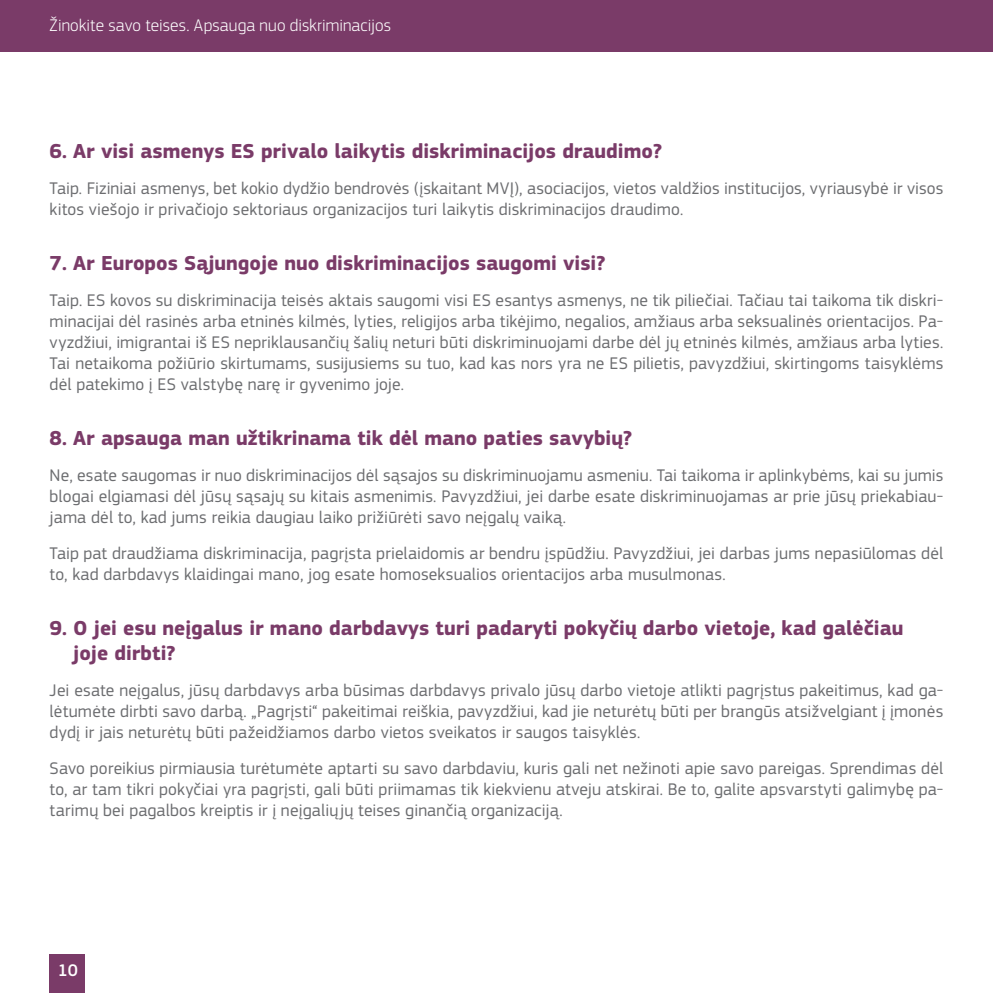
<style>
.page{position:relative;width:993px;height:993px;background:#fff}
.page>*{position:absolute;margin:0;border:0;box-sizing:border-box;transform-origin:0 0}
.body_intertitle{font:700 21px/25.2px "EC Square Sans Pro";color:#7a3b68}
.body_text{font:17.5px/21px "EC Square Sans Pro";letter-spacing:.01em;color:#6c6d70;text-align:justify}
.t1{font:300 17.5px "EC Square Sans Pro";letter-spacing:.005em;color:#fff}
.t2{font:500 17.5px "EC Square Sans Pro";color:#fff}
</style>
<div class="page">
<div style="left:50px;top:953px;width:35px;height:39px;background:#7a3b68"></div>
<div style="left:0;top:0;width:992px;height:51px;background:#7a3b68"></div>
<p class="t1" style="left:50px;top:15px;width:343px">Žinokite savo teises. Apsauga nuo diskriminacijos</p>
<p class="body_intertitle" style="left:50px;top:139px;width:613px">6. Ar visi asmenys ES privalo laikytis diskriminacijos draudimo?</p>
<p class="body_text" style="left:50px;top:178px;width:894px">Taip. Fiziniai asmenys, bet kokio dydžio bendrovės (įskaitant MVĮ), asociacijos, vietos valdžios institucijos, vyriausybė ir visos kitos viešojo ir privačiojo sektoriaus organizacijos turi laikytis diskriminacijos draudimo.</p>
<p class="body_intertitle" style="left:50px;top:251px;width:557px">7. Ar Europos Sąjungoje nuo diskriminacijos saugomi visi?</p>
<p class="body_text" style="left:50px;top:289px;width:894px">Taip. ES kovos su diskriminacija teisės aktais saugomi visi ES esantys asmenys, ne tik piliečiai. Tačiau tai taikoma tik diskri&shy;minacijai dėl rasinės arba etninės kilmės, lyties, religijos arba tikėjimo, negalios, amžiaus arba seksualinės orientacijos. Pa&shy;vyzdžiui, imigrantai iš ES nepriklausančių šalių neturi būti diskriminuojami darbe dėl jų etninės kilmės, amžiaus arba lyties.<br>Tai netaikoma požiūrio skirtumams, susijusiems su tuo, kad kas nors yra ne ES pilietis, pavyzdžiui, skirtingoms taisyklėms dėl patekimo į ES valstybę narę ir gyvenimo joje.</p>
<p class="body_intertitle" style="left:50px;top:426px;width:584px">8. Ar apsauga man užtikrinama tik dėl mano paties savybių?</p>
<p class="body_text" style="left:50px;top:464px;width:894px">Ne, esate saugomas ir nuo diskriminacijos dėl sąsajos su diskriminuojamu asmeniu. Tai taikoma ir aplinkybėms, kai su jumis blogai elgiamasi dėl jūsų sąsajų su kitais asmenimis. Pavyzdžiui, jei darbe esate diskriminuojamas ar prie jūsų priekabiau&shy;jama dėl to, kad jums reikia daugiau laiko prižiūrėti savo neįgalų vaiką.</p>
<p class="body_text" style="left:50px;top:542px;width:894px">Taip pat draudžiama diskriminacija, pagrįsta prielaidomis ar bendru įspūdžiu. Pavyzdžiui, jei darbas jums nepasiūlomas dėl to, kad darbdavys klaidingai mano, jog esate homoseksualios orientacijos arba musulmonas.</p>
<p class="body_intertitle" style="left:73px;top:615px;width:831px;text-indent:-24px">9. O jei esu neįgalus ir mano darbdavys turi padaryti pokyčių darbo vietoje, kad galėčiau joje dirbti?</p>
<p class="body_text" style="left:50px;top:679px;width:894px">Jei esate neįgalus, jūsų darbdavys arba būsimas darbdavys privalo jūsų darbo vietoje atlikti pagrįstus pakeitimus, kad ga&shy;lėtumėte dirbti savo darbą. „Pagrįsti“ pakeitimai reiškia, pavyzdžiui, kad jie neturėtų būti per brangūs atsižvelgiant į įmonės dydį ir jais neturėtų būti pažeidžiamos darbo vietos sveikatos ir saugos taisyklės.</p>
<p class="body_text" style="left:50px;top:757px;width:894px">Savo poreikius pirmiausia turėtumėte aptarti su savo darbdaviu, kuris gali net nežinoti apie savo pareigas. Sprendimas dėl to, ar tam tikri pokyčiai yra pagrįsti, gali būti priimamas tik kiekvienu atveju atskirai. Be to, galite apsvarstyti galimybę pa&shy;tarimų bei pagalbos kreiptis ir į neįgaliųjų teises ginančią organizaciją.</p>
<p class="t2" style="left:58px;top:959px;width:21px">10</p>
</div>
